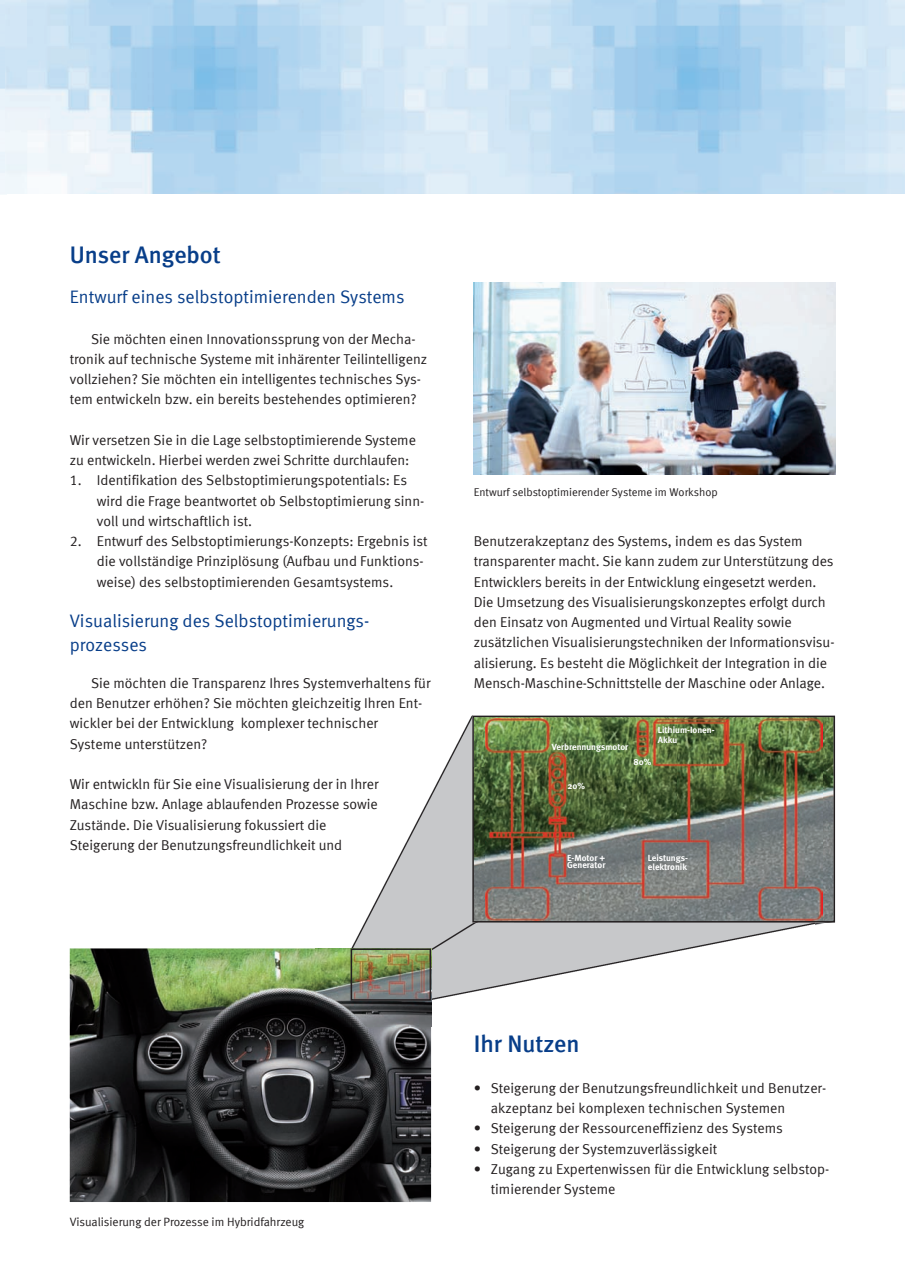
<style>
.page{position:relative;width:905px;height:1275px;background:#fff}
.page>*{position:absolute;margin:0;border:0;box-sizing:border-box;transform-origin:0 0}
.t1{font:24px "Meta Medium LF";color:#083e89}
.t2{font:18px/24px "Meta Normal LF";color:#083e89}
.t3{font:14.25px/20.2px "Meta Normal LF";color:#231f20}
.t4{font:14.25px/20.2px "Meta Normal";color:#231f20}
.t5{font:12px "Meta Normal";color:#231f20}
.t6{font:11.25px "Meta Normal LF";color:#231f20}
.t7{font:700 9px/7.5px "Meta";color:#fff}
</style>
<div class="page">
<img style="left:351px;top:716px;width:163px;height:258px">
<img style="left:514px;top:922px;width:300px;height:62px">
<img style="left:431px;top:974px;width:84px;height:52px">
<img style="left:70px;top:948px;width:361px;height:254px">
<img style="left:315px;top:948px;width:116px;height:78px">
<svg style="left:6px;top:0;width:899px;height:194px;background:#bfdcf1"></svg>
<img style="left:474px;top:283px;width:361px;height:191px">
<img style="left:350px;top:948px;width:82px;height:53px">
<svg style="left:472px;top:716px;width:363px;height:206px;background:#5b6652"></svg>
<img style="left:485px;top:718px;width:337px;height:203px">
<h1 class="t1" style="left:70px;top:240px;width:152px">Unser Angebot</h1>
<p class="t2" style="left:70px;top:285px;width:336px">Entwurf eines selbstoptimierenden Systems</p>
<p class="t3" style="left:70px;top:328px;width:359px;text-indent:21px">Sie möchten einen Innovationssprung von der Mecha&shy;tronik auf technische Systeme mit inhärenter Teilintelligenz vollziehen? Sie möchten ein intelligentes technisches Sys&shy;tem entwickeln bzw. ein bereits bestehendes optimieren?</p>
<p class="t4" style="left:70px;top:430px;width:348px">Wir versetzen Sie in die Lage selbstoptimierende Systeme zu entwickeln. Hierbei werden zwei Schritte durchlaufen:</p>
<p class="t3" style="left:97px;top:470px;width:329px;text-indent:-27px">1. Identifikation des Selbstoptimierungspotentials: Es wird die Frage beantwortet ob Selbstoptimierung sinn&shy;voll und wirtschaftlich ist.</p>
<p class="t3" style="left:97px;top:531px;width:332px;text-indent:-27px">2. Entwurf des Selbstoptimierungs-Konzepts: Ergebnis ist die vollständige Prinziplösung (Aufbau und Funktions&shy;weise) des selbstoptimierenden Gesamtsystems.</p>
<p class="t2" style="left:70px;top:609px;width:301px">Visualisierung des Selbstoptimierungs&shy;prozesses</p>
<p class="t3" style="left:70px;top:673px;width:362px;text-indent:21px">Sie möchten die Transparenz Ihres Systemverhaltens für den Benutzer erhöhen? Sie möchten gleichzeitig Ihren Ent&shy;wickler bei der Entwicklung komplexer technischer Systeme unterstützen?</p>
<p class="t4" style="left:70px;top:774px;width:310px">Wir entwickln für Sie eine Visualisierung der in Ihrer Maschine bzw. Anlage ablaufenden Prozesse sowie Zustände. Die Visualisierung fokussiert die Steigerung der Benutzungsfreundlichkeit und</p>
<p class="t6" style="left:474px;top:485px;width:246px">Entwurf selbstoptimierender Systeme im Workshop</p>
<p class="t4" style="left:474px;top:531px;width:362px">Benutzerakzeptanz des Systems, indem es das System transparenter macht. Sie kann zudem zur Unterstützung des Entwicklers bereits in der Entwicklung eingesetzt werden.<br>Die Umsetzung des Visualisierungskonzeptes erfolgt durch den Einsatz von Augmented und Virtual Reality sowie zusätzlichen Visualisierungstechniken der Informationsvisu&shy;alisierung. Es besteht die Möglichkeit der Integration in die Mensch-Maschine-Schnittstelle der Maschine oder Anlage.</p>
<p class="t7" style="left:658px;top:724px;width:58px;line-height:10.5px">Lithium-Ionen-<br>Akku</p>
<p class="t7" style="left:552px;top:743px;width:78px">Verbrennungsmotor</p>
<p class="t7" style="left:568px;top:782px;width:19px">20%</p>
<p class="t7" style="left:634px;top:758px;width:19px">80%</p>
<p class="t7" style="left:567px;top:854px;width:40px">E-Motor +<br>Generator</p>
<p class="t7" style="left:648px;top:853px;width:41px;line-height:9px">Leistungs&shy;elektronik</p>
<p class="t5" style="left:70px;top:1214px;width:236px">Visualisierung der Prozesse im Hybridfahrzeug</p>
<h1 class="t1" style="left:474px;top:1030px;width:107px">Ihr Nutzen</h1>
<p class="t3" style="left:491px;top:1078px;width:337px;text-indent:-17px">• Steigerung der Benutzungsfreundlichkeit und Benutzer&shy;akzeptanz bei komplexen technischen Systemen</p>
<p class="t3" style="left:474px;top:1118px;width:311px">• Steigerung der Ressourceneffizienz des Systems</p>
<p class="t3" style="left:474px;top:1138px;width:245px">• Steigerung der Systemzuverlässigkeit</p>
<p class="t3" style="left:491px;top:1159px;width:340px;text-indent:-17px">• Zugang zu Expertenwissen für die Entwicklung selbstop&shy;timierender Systeme</p>
</div>
